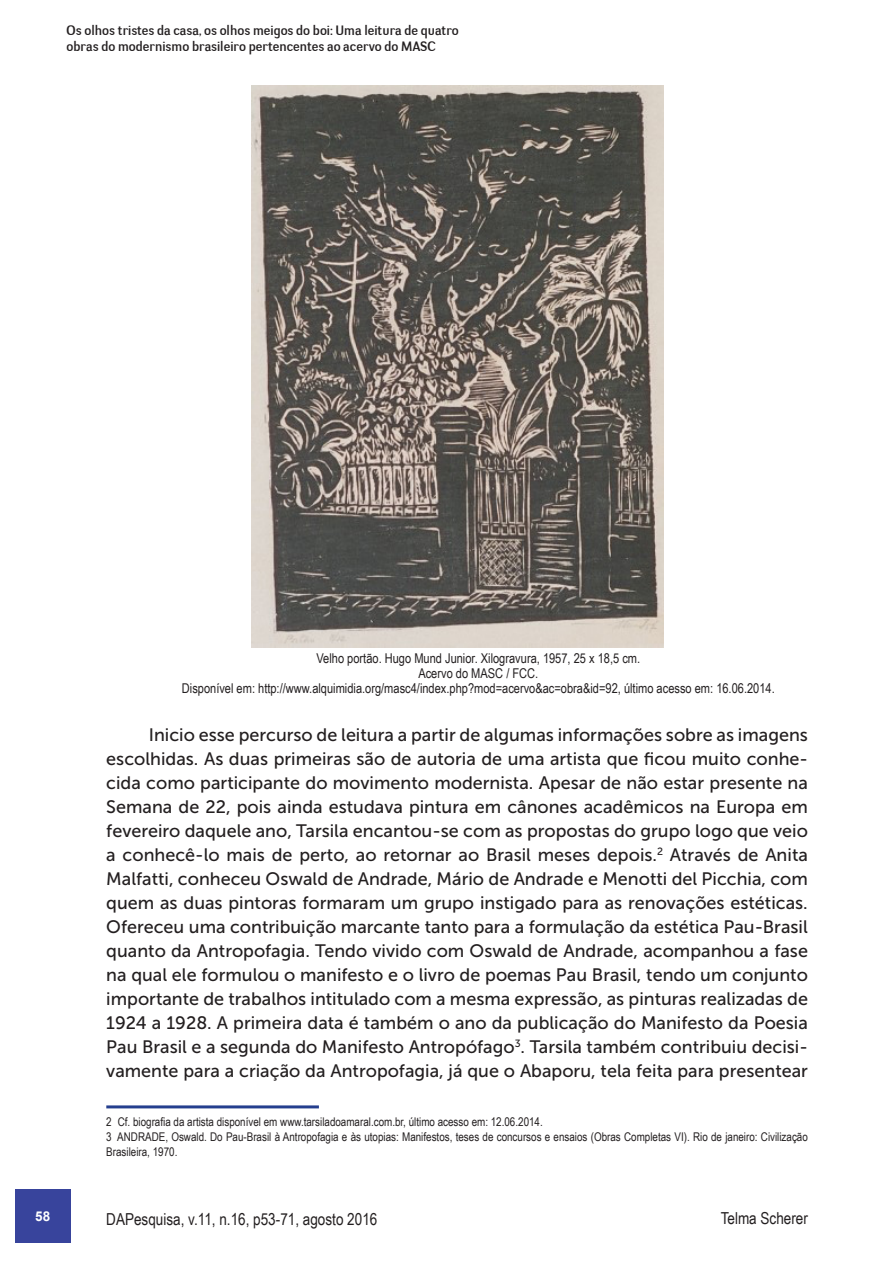
<style>
.page{position:relative;width:893px;height:1263px;background:#fff}
.page>*{position:absolute;margin:0;border:0;box-sizing:border-box;transform-origin:0 0}
.Corpo{font:18px/24px "Museo Sans 500";color:#231f20;text-align:justify}
.t1{font:16.5px "Arial Narrow";color:#231f20}
.Legenda{font:13.5px "Arial Narrow";color:#231f20}
.t2{font:13.5px/16.2px "Negotiate Free";color:#231f20}
.t3{font:700 13.5px "Arial";color:#fff}
.Notas{font:12px/15px "Arial Narrow";color:#231f20}
</style>
<div class="page">
<div style="left:15px;top:1189px;width:55px;height:53px;background:#38449c"></div>
<img style="left:251px;top:85px;width:412px;height:563px">
<hr style="left:106px;top:1105px;width:213px;height:3px;background:#253f8e">
<p class="t2" style="left:67px;top:22px;width:394px">Os olhos tristes da casa, os olhos meigos do boi: Uma leitura de quatro obras do modernismo brasileiro pertencentes ao acervo do MASC</p>
<p class="Legenda" style="left:316px;top:648px;width:325px">Velho portão. Hugo Mund Junior. Xilogravura, 1957, 25 x 18,5 cm.</p>
<p class="Legenda" style="left:418px;top:663px;width:121px">Acervo do MASC / FCC.</p>
<p class="Legenda" style="left:182px;top:678px;width:594px">Disponível em: http://www.alquimidia.org/masc4/index.php?mod=acervo&amp;ac=obra&amp;id=92, último acesso em: 16.06.2014.</p>
<p class="Corpo" style="left:106px;top:722px;width:703px;text-indent:43px">Inicio esse percurso de leitura a partir de algumas informações sobre as imagens escolhidas. As duas primeiras são de autoria de uma artista que ficou muito conhe&shy;cida como participante do movimento modernista. Apesar de não estar presente na Semana de 22, pois ainda estudava pintura em cânones acadêmicos na Europa em fevereiro daquele ano, Tarsila encantou-se com as propostas do grupo logo que veio a conhecê-lo mais de perto, ao retornar ao Brasil meses depois.<sup>2</sup> Através de Anita Malfatti, conheceu Oswald de Andrade, Mário de Andrade e Menotti del Picchia, com quem as duas pintoras formaram um grupo instigado para as renovações estéticas.<br>Ofereceu uma contribuição marcante tanto para a formulação da estética Pau-Brasil quanto da Antropofagia. Tendo vivido com Oswald de Andrade, acompanhou a fase na qual ele formulou o manifesto e o livro de poemas Pau Brasil, tendo um conjunto importante de trabalhos intitulado com a mesma expressão, as pinturas realizadas de 1924 a 1928. A primeira data é também o ano da publicação do Manifesto da Poesia Pau Brasil e a segunda do Manifesto Antropófago<sup>3</sup>. Tarsila também contribuiu decisi&shy;vamente para a criação da Antropofagia, já que o Abaporu, tela feita para presentear</p>
<p class="Notas" style="left:106px;top:1114px;width:438px">2 Cf. biografia da artista disponível em www.tarsiladoamaral.com.br, último acesso em: 12.06.2014.</p>
<p class="Notas" style="left:106px;top:1129px;width:703px">3 ANDRADE, Oswald. Do Pau-Brasil à Antropofagia e às utopias: Manifestos, teses de concursos e ensaios (Obras Completas VI). Rio de janeiro: Civilização<br>Brasileira, 1970.</p>
<p class="t3" style="left:35px;top:1207px;width:20px">5858</p>
<p class="t1" style="left:106px;top:1206px;width:273px">DAPesquisa, v.11, n.16, p53-71, agosto 2016</p>
<p class="t1" style="left:721px;top:1206px;width:89px">Telma Scherer</p>
</div>
